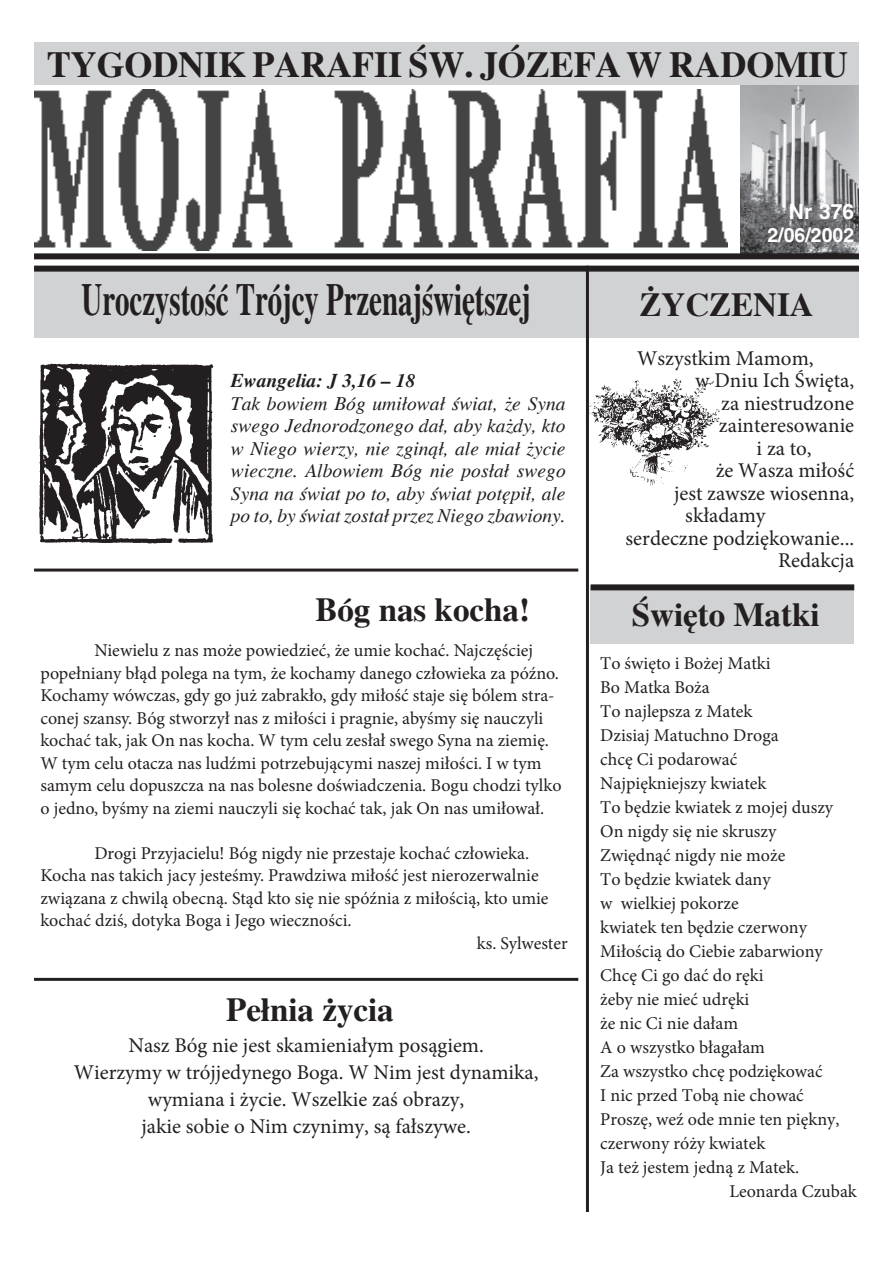
<style>
.page{position:relative;width:893px;height:1263px;background:#fff}
.page>*{position:absolute;margin:0;border:0;box-sizing:border-box;transform-origin:0 0}
.t1{font:700 45px "Toronto";color:#231f20;scale:.64 1}
.t2{font:700 36px "Toronto";letter-spacing:-.005em;color:#231f20}
.t3{font:700 33px "Toronto";color:#231f20}
.t4{font:21px/27px "Minion Pro";color:#231f20;text-align:center}
.t5{font:700 21px "Switzerland";color:#fff}
.t6{font:italic 19.5px/22.5px "Toronto";color:#231f20;text-align:justify}
.t7{font:italic 700 19.5px "Toronto";color:#231f20}
.t8{font:700 19.5px "Switzerland";color:#fff}
.t9{font:18px/22.5px "Minion Pro";color:#231f20}
</style>
<div class="page">
<div style="left:591px;top:587px;width:263px;height:57px;background:#d1d2d4"></div>
<div style="left:591px;top:584px;width:263px;height:6px;background:#231f20"></div>
<div style="left:34px;top:269px;width:825px;height:69px;background:#d1d2d4"></div>
<div style="left:34px;top:266px;width:825px;height:6px;background:#231f20"></div>
<img style="left:740px;top:85px;width:119px;height:168px">
<div style="left:34px;top:43px;width:825px;height:42px;background:#d1d2d4"></div>
<div style="left:34px;top:253px;width:825px;height:6px;background:#231f20"></div>
<hr style="left:586px;top:266px;width:3px;height:946px;background:#231f20">
<img style="left:34px;top:90px;width:693px;height:161px">
<hr style="left:34px;top:568px;width:544px;height:3px;background:#231f20">
<img style="left:39px;top:363px;width:175px;height:181px">
<hr style="left:34px;top:978px;width:544px;height:3px;background:#231f20">
<img style="left:585px;top:369px;width:135px;height:116px">
<h2 class="t2" style="left:47px;top:44px;width:803px">TYGODNIK PARAFII ŚW. JÓZEFA W RADOMIU</h2>
<h1 class="t1" style="left:82px;top:274px;width:703px">Uroczystość Trójcy Przenajświętszej</h1>
<p class="t7" style="left:231px;top:369px;width:186px">Ewangelia: J 3,16 – 18</p>
<p class="t6" style="left:231px;top:392px;width:336px">Tak bowiem Bóg umiłował świat, że Syna swego Jednorodzonego dał, aby każdy, kto w Niego wierzy, nie zginął, ale miał życie wieczne. Albowiem Bóg nie posłał swego Syna na świat po to, aby świat potępił, ale po to, by świat został przez Niego zbawiony.</p>
<p class="t5" style="left:789px;top:199px;width:67px">Nr 376</p>
<p class="t8" style="left:767px;top:223px;width:88px">2/06/2002</p>
<h3 class="t3" style="left:639px;top:286px;width:176px">ŻYCZENIA</h3>
<p class="t4" style="left:637px;top:345px;width:178px">Wszystkim Mamom,</p>
<p class="t4" style="left:695px;top:367px;width:160px">w Dniu Ich Święta,</p>
<p class="t4" style="left:721px;top:390px;width:134px">za niestrudzone</p>
<p class="t4" style="left:719px;top:412px;width:137px">zainteresowanie</p>
<p class="t4" style="left:757px;top:435px;width:57px">i za to,</p>
<p class="t4" style="left:716px;top:457px;width:140px">że Wasza miłość</p>
<p class="t4" style="left:674px;top:480px;width:182px">jest zawsze wiosenna,</p>
<p class="t4" style="left:685px;top:502px;width:82px">składamy</p>
<p class="t4" style="left:626px;top:525px;width:230px">serdeczne podziękowanie...</p>
<p class="t4" style="left:778px;top:547px;width:78px">Redakcja</p>
<h3 class="t3" style="left:315px;top:590px;width:216px">Bóg nas kocha!</h3>
<h3 class="t3" style="left:632px;top:596px;width:189px">Święto Matki</h3>
<p class="t9" style="left:600px;top:652px;width:172px">To święto i Bożej Matki</p>
<p class="t9" style="left:600px;top:676px;width:111px">Bo Matka Boża</p>
<p class="t9" style="left:600px;top:700px;width:154px">To najlepsza z Matek</p>
<p class="t9" style="left:600px;top:724px;width:180px">Dzisiaj Matuchno Droga</p>
<p class="t9" style="left:600px;top:748px;width:139px">chcę Ci podarować</p>
<p class="t9" style="left:600px;top:772px;width:168px">Najpiękniejszy kwiatek</p>
<p class="t9" style="left:600px;top:796px;width:234px">To będzie kwiatek z mojej duszy</p>
<p class="t9" style="left:600px;top:820px;width:178px">On nigdy się nie skruszy</p>
<p class="t9" style="left:600px;top:844px;width:187px">Zwiędnąć nigdy nie może</p>
<p class="t9" style="left:600px;top:868px;width:172px">To będzie kwiatek dany</p>
<p class="t9" style="left:600px;top:892px;width:140px">w wielkiej pokorze</p>
<p class="t9" style="left:600px;top:916px;width:208px">kwiatek ten będzie czerwony</p>
<p class="t9" style="left:600px;top:940px;width:224px">Miłością do Ciebie zabarwiony</p>
<p class="t9" style="left:600px;top:964px;width:165px">Chcę Ci go dać do ręki</p>
<p class="t9" style="left:600px;top:988px;width:151px">żeby nie mieć udręki</p>
<p class="t9" style="left:600px;top:1012px;width:139px">że nic Ci nie dałam</p>
<p class="t9" style="left:600px;top:1036px;width:166px">A o wszystko błagałam</p>
<p class="t9" style="left:600px;top:1060px;width:224px">Za wszystko chcę podziękować</p>
<p class="t9" style="left:600px;top:1084px;width:205px">I nic przed Tobą nie chować</p>
<p class="t9" style="left:600px;top:1108px;width:241px">Proszę, weź ode mnie ten piękny,</p>
<p class="t9" style="left:600px;top:1132px;width:167px">czerwony róży kwiatek</p>
<p class="t9" style="left:600px;top:1156px;width:200px">Ja też jestem jedną z Matek.</p>
<p class="t9" style="left:729px;top:1180px;width:129px">Leonarda Czubak</p>
<p class="t9" style="left:40px;top:639px;width:523px;text-indent:54px">Niewielu z nas może powiedzieć, że umie kochać. Najczęściej popełniany błąd polega na tym, że kochamy danego człowieka za późno.<br>Kochamy wówczas, gdy go już zabrakło, gdy miłość staje się bólem stra&shy;conej szansy. Bóg stworzył nas z miłości i pragnie, abyśmy się nauczyli kochać tak, jak On nas kocha. W tym celu zesłał swego Syna na ziemię.<br>W tym celu otacza nas ludźmi potrzebującymi naszej miłości. I w tym samym celu dopuszcza na nas bolesne doświadczenia. Bogu chodzi tylko o jedno, byśmy na ziemi nauczyli się kochać tak, jak On nas umiłował.</p>
<p class="t9" style="left:94px;top:842px;width:436px">Drogi Przyjacielu! Bóg nigdy nie przestaje kochać człowieka.</p>
<p class="t9" style="left:40px;top:864px;width:500px">Kocha nas takich jacy jesteśmy. Prawdziwa miłość jest nierozerwalnie</p>
<p class="t9" style="left:40px;top:887px;width:510px">związana z chwilą obecną. Stąd kto się nie spóźnia z miłością, kto umie</p>
<p class="t9" style="left:40px;top:909px;width:313px">kochać dziś, dotyka Boga i Jego wieczności.</p>
<p class="t9" style="left:477px;top:932px;width:92px">ks. Sylwester</p>
<h3 class="t3" style="left:226px;top:991px;width:169px">Pełnia życia</h3>
<p class="t4" style="left:74px;top:1032px;width:466px">Nasz Bóg nie jest skamieniałym posągiem.<br>Wierzymy w trójjedynego Boga. W Nim jest dynamika, wymiana i życie. Wszelkie zaś obrazy,<br>jakie sobie o Nim czynimy, są fałszywe.</p>
</div>
